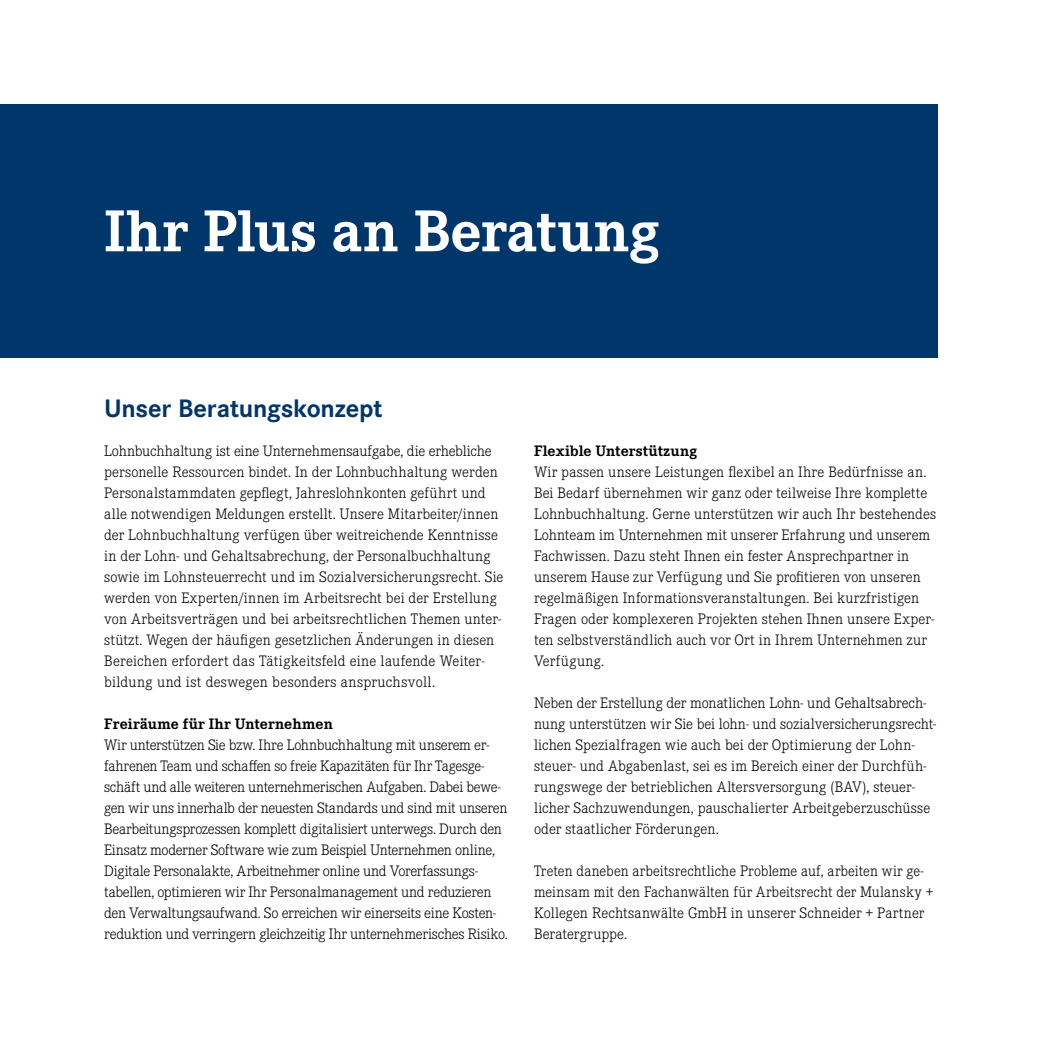
<style>
.page{position:relative;width:1042px;height:1042px;background:#fff}
.page>*{position:absolute;margin:0;border:0;box-sizing:border-box;transform-origin:0 0}
.t1{font:700 61.25px "Corporate E";letter-spacing:.005em;color:#fff}
.H2_Headline_innen{font:700 26.25px "Corporate S";letter-spacing:-.01em;color:#003669}
.P_Fließtext{font:300 15.75px/21px "Corporate E";color:#000}
.H3_Headline_Fließtex{font:700 15.75px "Corporate E";letter-spacing:.015em;color:#000}
</style>
<div class="page">
<div style="left:0;top:104px;width:938px;height:253px;background:#003669"></div>
<p class="t1" style="left:104px;top:191px;width:557px">Ihr Plus an Beratung</p>
<p class="H2_Headline_innen" style="left:104px;top:390px;width:280px">Unser Beratungskonzept</p>
<p class="P_Fließtext" style="left:104px;top:440px;width:401px">Lohnbuchhaltung ist eine Unternehmensaufgabe, die erhebliche personelle Ressourcen bindet. In der Lohnbuchhaltung werden Personalstammdaten gepflegt, Jahreslohnkonten geführt und alle notwendigen Meldungen erstellt. Unsere Mitarbeiter/innen der Lohnbuchhaltung verfügen über weitreichende Kenntnisse in der Lohn- und Gehaltsabrechung, der Personalbuchhaltung sowie im Lohnsteuerrecht und im Sozialversicherungsrecht. Sie werden von Experten/innen im Arbeitsrecht bei der Erstellung von Arbeitsverträgen und bei arbeitsrechtlichen Themen unter&shy;stützt. Wegen der häufigen gesetzlichen Änderungen in diesen Bereichen erfordert das Tätigkeitsfeld eine laufende Weiter&shy;bildung und ist deswegen besonders anspruchsvoll.</p>
<p class="H3_Headline_Fließtex" style="left:104px;top:713px;width:230px">Freiräume für Ihr Unternehmen</p>
<p class="P_Fließtext" style="left:104px;top:734px;width:405px">Wir unterstützen Sie bzw. Ihre Lohnbuchhaltung mit unserem er&shy;fahrenen Team und schaffen so freie Kapazitäten für Ihr Tagesge&shy;schäft und alle weiteren unternehmerischen Aufgaben. Dabei bewe&shy;gen wir uns innerhalb der neuesten Standards und sind mit unseren Bearbeitungsprozessen komplett digitalisiert unterwegs. Durch den Einsatz moderner Software wie zum Beispiel Unternehmen online, Digitale Personalakte, Arbeitnehmer online und Vorerfassungs&shy;tabellen, optimieren wir Ihr Personalmanagement und reduzieren den Verwaltungsaufwand. So erreichen wir einerseits eine Kosten&shy;reduktion und verringern gleichzeitig Ihr unternehmerisches Risiko.</p>
<p class="H3_Headline_Fließtex" style="left:534px;top:440px;width:165px">Flexible Unterstützung</p>
<p class="P_Fließtext" style="left:534px;top:461px;width:404px">Wir passen unsere Leistungen flexibel an Ihre Bedürfnisse an.<br>Bei Bedarf übernehmen wir ganz oder teilweise Ihre komplette Lohnbuchhaltung. Gerne unterstützen wir auch Ihr bestehendes Lohnteam im Unternehmen mit unserer Erfahrung und unserem Fachwissen. Dazu steht Ihnen ein fester Ansprechpartner in unserem Hause zur Verfügung und Sie profitieren von unseren regelmäßigen Informationsveranstaltungen. Bei kurzfristigen Fragen oder komplexeren Projekten stehen Ihnen unsere Exper&shy;ten selbstverständlich auch vor Ort in Ihrem Unternehmen zur Verfügung.</p>
<p class="P_Fließtext" style="left:534px;top:692px;width:403px">Neben der Erstellung der monatlichen Lohn- und Gehaltsabrech&shy;nung unterstützen wir Sie bei lohn- und sozialversicherungsrecht&shy;lichen Spezialfragen wie auch bei der Optimierung der Lohn&shy;steuer- und Abgabenlast, sei es im Bereich einer der Durchfüh&shy;rungswege der betrieblichen Altersversorgung (BAV), steuer&shy;licher Sachzuwendungen, pauschalierter Arbeitgeberzuschüsse oder staatlicher Förderungen.</p>
<p class="P_Fließtext" style="left:534px;top:860px;width:401px">Treten daneben arbeitsrechtliche Probleme auf, arbeiten wir ge&shy;meinsam mit den Fachanwälten für Arbeitsrecht der Mulansky + Kollegen Rechtsanwälte GmbH in unserer Schneider + Partner Beratergruppe.</p>
</div>
